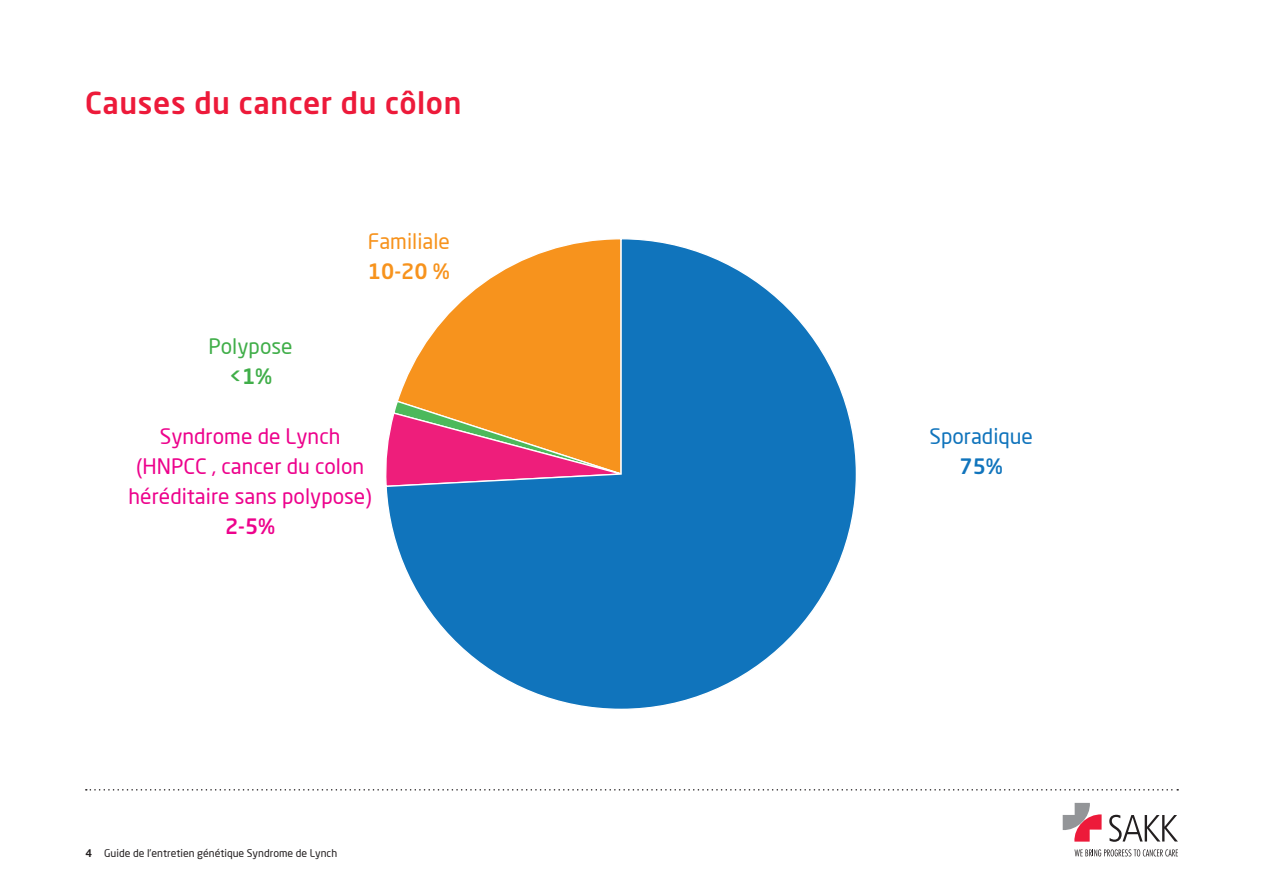
<style>
.page{position:relative;width:1263px;height:893px;background:#fff}
.page>*{position:absolute;margin:0;border:0;box-sizing:border-box;transform-origin:0 0}
.t1{font:500 30px "Neo Sans Std";letter-spacing:.02em;color:#ed1a3a}
.t2{font:21px/30px "Neo Sans";color:#ed028c;text-align:center}
.t3{font:21px "Neo Sans";color:#1074bc}
.t4{font:21px "Neo Sans";color:#f7931d}
.t5{font:21px "Neo Sans";color:#40ae49}
.t6{font:500 21px "Neo Sans Std";color:#f7931d}
.t7{font:500 21px "Neo Sans Std";color:#ed028c}
.t8{font:500 21px "Neo Sans Std";color:#40ae49}
.t9{font:500 21px "Neo Sans Std";color:#1074bc}
.t10{font:10.5px "Neo Sans";color:#231f20}
.s1{font-family:"Neo Sans Std";font-weight:500}
</style>
<div class="page">
<svg style="left:86px;top:789px;width:1092px;height:2px"></svg>
<svg style="left:1063px;top:803px;width:38px;height:39px"></svg>
<svg style="left:1109px;top:815px;width:69px;height:27px"></svg>
<svg style="left:1074px;top:849px;width:104px;height:7px"></svg>
<svg style="left:386px;top:239px;width:470px;height:470px"></svg>
<h1 class="t1" style="left:85px;top:84px;width:378px">Causes du cancer du côlon</h1>
<p class="t5" style="left:208px;top:333px;width:86px">Polypose</p>
<p class="t8" style="left:229px;top:363px;width:45px">&lt;1%</p>
<p class="t4" style="left:368px;top:228px;width:84px">Familiale</p>
<p class="t6" style="left:368px;top:258px;width:83px">10-20 %</p>
<p class="t2" style="left:129px;top:421px;width:245px">Syndrome de Lynch (HNPCC , cancer du colon héréditaire sans polypose)</p>
<p class="t7" style="left:225px;top:513px;width:52px">2-5%</p>
<p class="t10" style="left:86px;top:846px;width:253px"><span class="s1">4</span> Guide de l’entretien génétique Syndrome de Lynch</p>
<p class="t3" style="left:929px;top:423px;width:105px">Sporadique</p>
<p class="t9" style="left:959px;top:453px;width:45px">75%</p>
</div>
